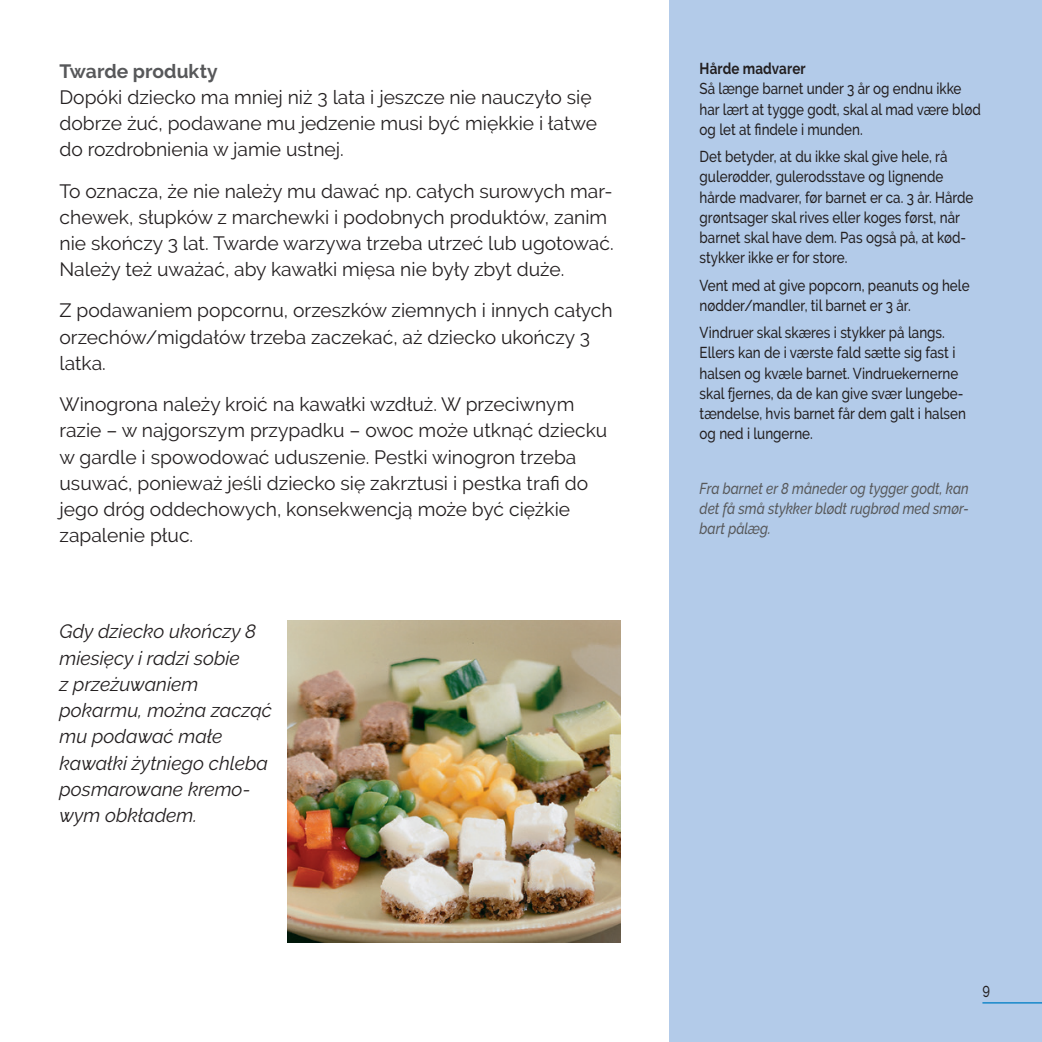
<style>
.page{position:relative;width:1042px;height:1042px;background:#fff}
.page>*{position:absolute;margin:0;border:0;box-sizing:border-box;transform-origin:0 0}
.Body{font:19.25px/26.2px "Raleway";color:#231f20}
.C-text{font:italic 19.25px/26.2px "Raleway";color:#231f20}
.L3{font:700 19.25px "Raleway";color:#57585a}
.t1{font:500 15.75px/20.1px "Raleway";color:#231f20;scale:.85 1}
.t2{font:italic 500 15.75px/20.1px "Raleway";color:#57585a;text-align:justify;scale:.85 1}
.t3{font:700 15.75px "Raleway";letter-spacing:.01em;color:#231f20;scale:.85 1}
.t4{font:500 15.75px "Raleway";color:#231f20;scale:.8 1}
</style>
<div class="page">
<div style="left:670px;top:0;width:372px;height:1042px;background:#b3cbe9"></div>
<hr style="left:982px;top:1002px;width:60px;height:1px;background:#007fc5">
<img style="left:288px;top:620px;width:332px;height:323px">
<h2 class="L3" style="left:60px;top:60px;width:160px">Twarde produkty</h2>
<p class="Body" style="left:60px;top:84px;width:539px">Dopóki dziecko ma mniej niż 3 lata i jeszcze nie nauczyło się dobrze żuć, podawane mu jedzenie musi być miękkie i łatwe do rozdrobnienia w jamie ustnej.</p>
<p class="Body" style="left:60px;top:178px;width:556px">To oznacza, że nie należy mu dawać np. całych surowych mar&shy;chewek, słupków z marchewki i podobnych produktów, zanim nie skończy 3 lat. Twarde warzywa trzeba utrzeć lub ugotować.<br>Należy też uważać, aby kawałki mięsa nie były zbyt duże.</p>
<p class="Body" style="left:60px;top:297px;width:554px">Z podawaniem popcornu, orzeszków ziemnych i innych całych orzechów/migdałów trzeba zaczekać, aż dziecko ukończy 3 latka.</p>
<p class="Body" style="left:60px;top:391px;width:549px">Winogrona należy kroić na kawałki wzdłuż. W przeciwnym razie – w najgorszym przypadku – owoc może utknąć dziecku w gardle i spowodować uduszenie. Pestki winogron trzeba usuwać, ponieważ jeśli dziecko się zakrztusi i pestka trafi do jego dróg oddechowych, konsekwencją może być ciężkie zapalenie płuc.</p>
<p class="C-text" style="left:60px;top:618px;width:214px">Gdy dziecko ukończy 8 miesięcy i radzi sobie<br>z przeżuwaniem pokarmu, można zacząć mu podawać małe kawałki żytniego chleba posmarowane kremo&shy;wym obkładem.</p>
<p class="t3" style="left:699px;top:60px;width:126px">Hårde madvarer</p>
<p class="t1" style="left:699px;top:79px;width:332px">Så længe barnet under 3 år og endnu ikke har lært at tygge godt, skal al mad være blød og let at findele i munden.</p>
<p class="t1" style="left:699px;top:147px;width:324px">Det betyder, at du ikke skal give hele, rå gulerødder, gulerodsstave og lignende hårde madvarer, før barnet er ca. 3 år. Hårde grøntsager skal rives eller koges først, når barnet skal have dem. Pas også på, at kød&shy;stykker ikke er for store.</p>
<p class="t1" style="left:699px;top:275px;width:319px">Vent med at give popcorn, peanuts og hele nødder/mandler, til barnet er 3 år.</p>
<p class="t1" style="left:699px;top:323px;width:315px">Vindruer skal skæres i stykker på langs.<br>Ellers kan de i værste fald sætte sig fast i halsen og kvæle barnet. Vindruekernerne skal fjernes, da de kan give svær lungebe&shy;tændelse, hvis barnet får dem galt i halsen og ned i lungerne.</p>
<p class="t2" style="left:699px;top:478px;width:318px">Fra barnet er 8 måneder og tygger godt, kan det få små stykker blødt rugbrød med smør&shy;bart pålæg.</p>
<p class="t4" style="left:982px;top:982px;width:11px">9</p>
</div>
